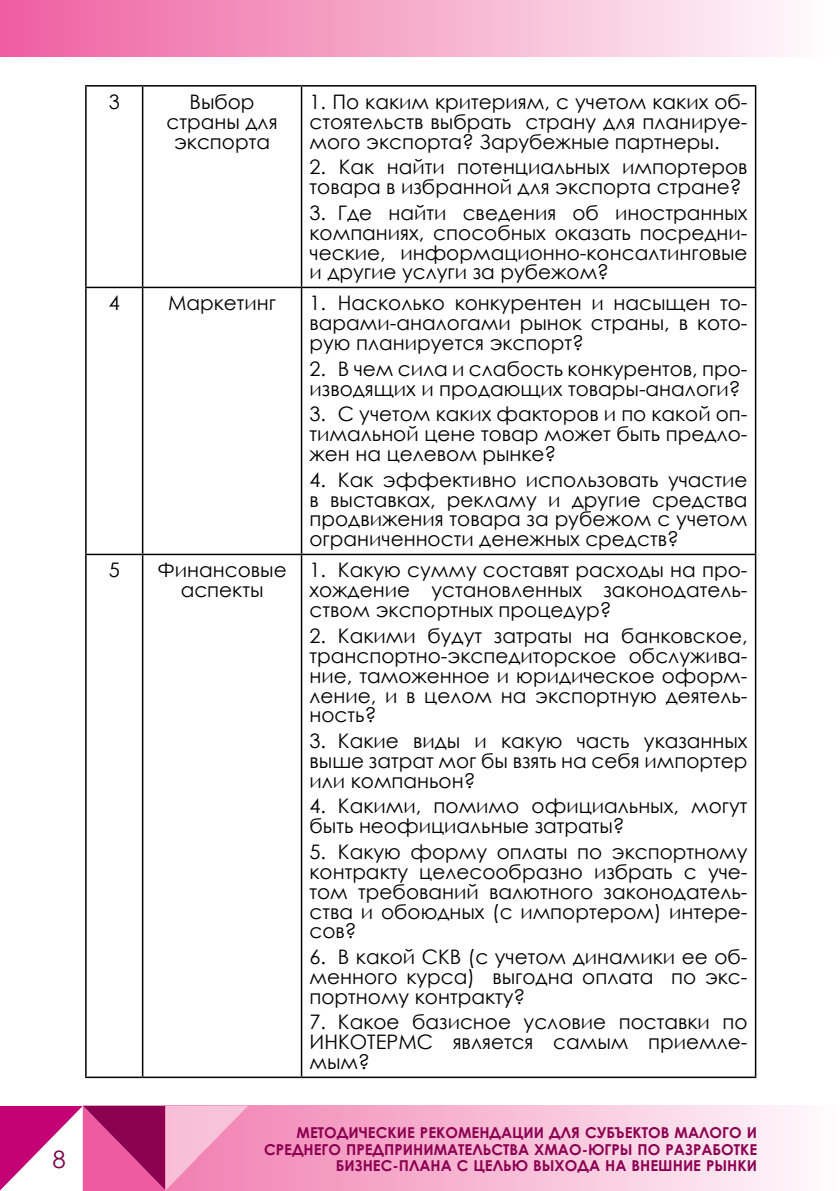
<style>
.page{position:relative;width:840px;height:1191px;background:#fff}
.page>*{position:absolute;margin:0;border:0;box-sizing:border-box;transform-origin:0 0}
.t1{font:24px "Century Gothic";color:#7b0046}
.t2{font:20px/20px "Century Gothic";color:#000;text-align:justify}
.t3{font:700 15px/16.4px "Century Gothic";color:#8c0052;text-align:right}
</style>
<div class="page">
<div style="left:0;top:0;width:839px;height:57px;background:linear-gradient(to right,#ee5fa0,#fffefd)"></div>
<svg style="left:0;top:1105px;width:165px;height:86px"></svg>
<svg style="left:165px;top:1106px;width:639px;height:85px;background:#f8c0d8"></svg>
<img style="left:165px;top:1105px;width:83px;height:85px">
<hr style="left:301px;top:85px;width:455px;height:2px;background:#000">
<hr style="left:754px;top:87px;width:2px;height:200px;background:#000">
<hr style="left:142px;top:85px;width:159px;height:2px;background:#000">
<hr style="left:300px;top:87px;width:2px;height:200px;background:#000">
<hr style="left:85px;top:85px;width:57px;height:2px;background:#000">
<hr style="left:142px;top:87px;width:1px;height:200px;background:#000">
<hr style="left:85px;top:87px;width:2px;height:200px;background:#000">
<hr style="left:301px;top:287px;width:455px;height:1px;background:#000">
<hr style="left:754px;top:288px;width:2px;height:265px;background:#000">
<hr style="left:142px;top:287px;width:159px;height:1px;background:#000">
<hr style="left:300px;top:288px;width:2px;height:265px;background:#000">
<hr style="left:85px;top:287px;width:57px;height:1px;background:#000">
<hr style="left:142px;top:288px;width:1px;height:265px;background:#000">
<hr style="left:85px;top:288px;width:2px;height:265px;background:#000">
<hr style="left:301px;top:553px;width:455px;height:2px;background:#000">
<hr style="left:754px;top:555px;width:2px;height:521px;background:#000">
<hr style="left:142px;top:553px;width:159px;height:2px;background:#000">
<hr style="left:300px;top:555px;width:2px;height:521px;background:#000">
<hr style="left:85px;top:553px;width:57px;height:2px;background:#000">
<hr style="left:142px;top:555px;width:1px;height:521px;background:#000">
<hr style="left:85px;top:555px;width:2px;height:521px;background:#000">
<hr style="left:301px;top:1076px;width:455px;height:2px;background:#000">
<hr style="left:142px;top:1076px;width:159px;height:2px;background:#000">
<hr style="left:85px;top:1076px;width:57px;height:2px;background:#000">
<p class="t2" style="left:109px;top:91px;width:13px">3</p>
<p class="t2" style="left:166px;top:91px;width:112px;text-align:center">Выбор страны для экспорта</p>
<p class="t2" style="left:309px;top:91px;width:439px">1. По каким критериям, с учетом каких об&shy;стоятельств выбрать страну для планируе&shy;мого экспорта? Зарубежные партнеры.</p>
<p class="t2" style="left:309px;top:157px;width:439px">2. Как найти потенциальных импортеров товара в избранной для экспорта стране?</p>
<p class="t2" style="left:309px;top:202px;width:439px">3. Где найти сведения об иностранных компаниях, способных оказать посредни&shy;ческие, информационно-консалтинговые и другие услуги за рубежом?</p>
<p class="t2" style="left:109px;top:293px;width:13px">4</p>
<p class="t2" style="left:168px;top:293px;width:109px">Маркетинг</p>
<p class="t2" style="left:309px;top:293px;width:439px">1. Насколько конкурентен и насыщен то&shy;варами-аналогами рынок страны, в кото&shy;рую планируется экспорт?</p>
<p class="t2" style="left:309px;top:358px;width:439px">2. В чем сила и слабость конкурентов, про&shy;изводящих и продающих товары-аналоги?</p>
<p class="t2" style="left:309px;top:404px;width:439px">3. С учетом каких факторов и по какой оп&shy;тимальной цене товар может быть предло&shy;жен на целевом рынке?</p>
<p class="t2" style="left:309px;top:469px;width:439px">4. Как эффективно использовать участие в выставках, рекламу и другие средства продвижения товара за рубежом с учетом ограниченности денежных средств?</p>
<p class="t2" style="left:109px;top:560px;width:13px">5</p>
<p class="t2" style="left:157px;top:560px;width:131px;text-align:center">Финансовые аспекты</p>
<p class="t2" style="left:309px;top:560px;width:439px">1. Какую сумму составят расходы на про&shy;хождение установленных законодатель&shy;ством экспортных процедур?</p>
<p class="t2" style="left:309px;top:625px;width:439px">2. Какими будут затраты на банковское, транспортно-экспедиторское обслужива&shy;ние, таможенное и юридическое оформ&shy;ление, и в целом на экспортную деятель&shy;ность?</p>
<p class="t2" style="left:309px;top:730px;width:439px">3. Какие виды и какую часть указанных выше затрат мог бы взять на себя импортер или компаньон?</p>
<p class="t2" style="left:309px;top:796px;width:439px">4. Какими, помимо официальных, могут быть неофициальные затраты?</p>
<p class="t2" style="left:309px;top:841px;width:439px">5. Какую форму оплаты по экспортному контракту целесообразно избрать с уче&shy;том требований валютного законодатель&shy;ства и обоюдных (с импортером) интере&shy;сов?</p>
<p class="t2" style="left:309px;top:946px;width:439px">6. В какой СКВ (с учетом динамики ее об&shy;менного курса) выгодна оплата по экс&shy;портному контракту?</p>
<p class="t2" style="left:309px;top:1012px;width:439px">7. Какое базисное условие поставки по ИНКОТЕРМС является самым приемле&shy;мым?</p>
<p class="t3" style="left:264px;top:1123px;width:494px">МЕТОДИЧЕСКИЕ РЕКОМЕНДАЦИИ ДЛЯ СУБЪЕКТОВ МАЛОГО И<br>СРЕДНЕГО ПРЕДПРИНИМАТЕЛЬСТВА ХМАО-ЮГРЫ ПО РАЗРАБОТКЕ</p>
<p class="t1" style="left:52px;top:1142px;width:15px">8</p>
<p class="t3" style="left:335px;top:1156px;width:422px">БИЗНЕС-ПЛАНА С ЦЕЛЬЮ ВЫХОДА НА ВНЕШНИЕ РЫНКИ</p>
</div>
